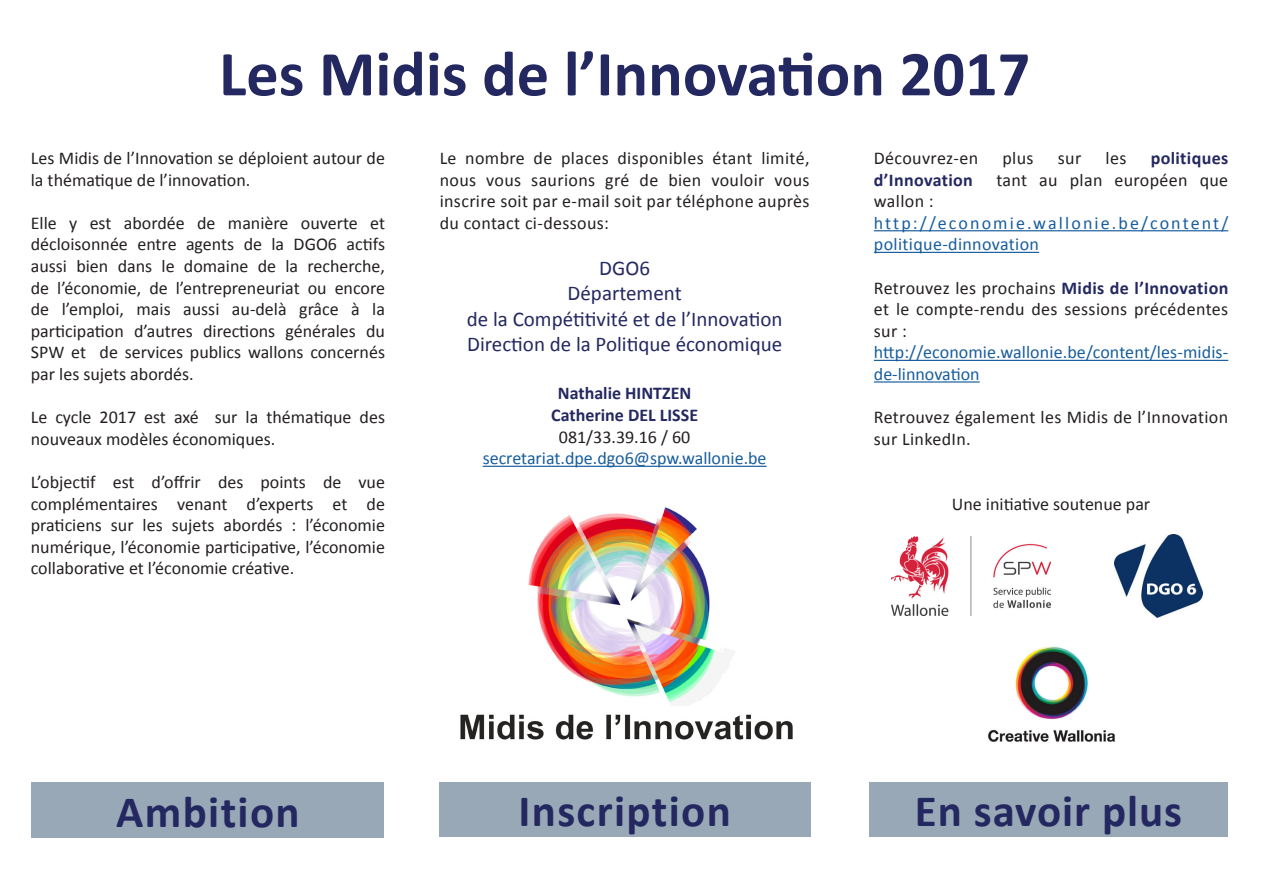
<style>
.page{position:relative;width:1263px;height:893px;background:#fff}
.page>*{position:absolute;margin:0;border:0;box-sizing:border-box;transform-origin:0 0}
.t1{font:700 64.5px "Calibri";color:#242860}
.t2{font:700 45px "Calibri";letter-spacing:.03em;color:#242860}
.t3{font:21px "Calibri";color:#242860}
.t4{font:18px/21.6px "Calibri";color:#231f20;text-align:justify}
.t5{font:18px/21.6px "Calibri";letter-spacing:.005em;color:#175d9e}
.t6{font:18px/21.6px "Calibri";letter-spacing:.02em;color:#231f20}
.t7{font:18px/21.6px "Calibri";letter-spacing:.11em;color:#175d9e}
.t8{font:700 18px "Calibri";color:#242860}
.t9{font:700 18px "Calibri";letter-spacing:.02em;color:#242860}
.s1{font-weight:700;color:#242860}
</style>
<div class="page">
<hr style="left:483px;top:466px;width:284px;height:1px;background:#175d9e">
<hr style="left:874px;top:230px;width:354px;height:1px;background:#175d9e">
<hr style="left:874px;top:252px;width:165px;height:1px;background:#175d9e">
<hr style="left:874px;top:360px;width:354px;height:1px;background:#175d9e">
<hr style="left:874px;top:381px;width:106px;height:2px;background:#175d9e">
<img style="left:460px;top:507px;width:333px;height:233px">
<div style="left:869px;top:782px;width:358px;height:55px;background:#99a8b7"></div>
<div style="left:439px;top:782px;width:371px;height:55px;background:#99a8b7"></div>
<div style="left:32px;top:782px;width:352px;height:56px;background:#99a8b7"></div>
<img style="left:892px;top:537px;width:158px;height:78px">
<img style="left:1115px;top:535px;width:87px;height:83px">
<img style="left:988px;top:646px;width:127px;height:96px">
<p class="t1" style="left:219px;top:33px;width:813px">Les Midis de l’Innovation 2017</p>
<p class="t4" style="left:31px;top:147px;width:356px">Les Midis de l’Innovation se déploient autour de la thématique de l’innovation.</p>
<p class="t4" style="left:31px;top:212px;width:356px">Elle y est abordée de manière ouverte et décloisonnée entre agents de la DGO6 actifs aussi bien dans le domaine de la recherche, de l’économie, de l’entrepreneuriat ou encore de l’emploi, mais aussi au-delà grâce à la participation d’autres directions générales du SPW et de services publics wallons concernés par les sujets abordés.</p>
<p class="t4" style="left:31px;top:406px;width:356px">Le cycle 2017 est axé sur la thématique des nouveaux modèles économiques.</p>
<p class="t4" style="left:31px;top:471px;width:356px">L’objectif est d’offrir des points de vue complémentaires venant d’experts et de praticiens sur les sujets abordés : l’économie numérique, l’économie participative, l’économie collaborative et l’économie créative.</p>
<p class="t4" style="left:440px;top:147px;width:371px">Le nombre de places disponibles étant limité, nous vous saurions gré de bien vouloir vous inscrire soit par e-mail soit par téléphone auprès du contact ci-dessous:</p>
<p class="t3" style="left:599px;top:255px;width:52px">DGO6</p>
<p class="t3" style="left:568px;top:280px;width:116px">Département</p>
<p class="t3" style="left:467px;top:305px;width:317px">de la Compétitivité et de l’Innovation</p>
<p class="t3" style="left:467px;top:331px;width:317px">Direction de la Politique économique</p>
<p class="t8" style="left:558px;top:382px;width:135px">Nathalie HINTZEN</p>
<p class="t8" style="left:551px;top:404px;width:148px">Catherine DEL LISSE</p>
<p class="t4" style="left:559px;top:426px;width:133px">081/33.39.16 / 60</p>
<p class="t5" style="left:483px;top:448px;width:285px">secretariat.dpe.dgo6@spw.wallonie.be</p>
<p class="t6" style="left:874px;top:147px;width:106px">Découvrez-en</p>
<p class="t4" style="left:1002px;top:147px;width:33px">plus</p>
<p class="t4" style="left:1058px;top:147px;width:25px">sur</p>
<p class="t4" style="left:1105px;top:147px;width:22px">les</p>
<p class="t9" style="left:1151px;top:146px;width:79px">politiques</p>
<p class="t9" style="left:874px;top:168px;width:101px">d’Innovation</p>
<p class="t6" style="left:996px;top:169px;width:233px">tant au plan européen que</p>
<p class="t4" style="left:874px;top:190px;width:61px">wallon :</p>
<p class="t7" style="left:874px;top:212px;width:356px">http://economie.wallonie.be/content/ politique-dinnovation</p>
<p class="t4" style="left:874px;top:277px;width:356px">Retrouvez les prochains <span class="s1">Midis de l’Innovation </span>et le compte-rendu des sessions précédentes sur :</p>
<p class="t5" style="left:874px;top:342px;width:356px">http://economie.wallonie.be/content/les-midis&shy;de-linnovation</p>
<p class="t6" style="left:874px;top:406px;width:356px">Retrouvez également les Midis de l’Innovation sur LinkedIn.</p>
<p class="t4" style="left:952px;top:493px;width:200px">Une initiative soutenue par</p>
<p class="t2" style="left:116px;top:783px;width:185px">Ambition</p>
<p class="t2" style="left:518px;top:783px;width:214px">Inscription</p>
<p class="t2" style="left:915px;top:783px;width:269px">En savoir plus</p>
</div>
